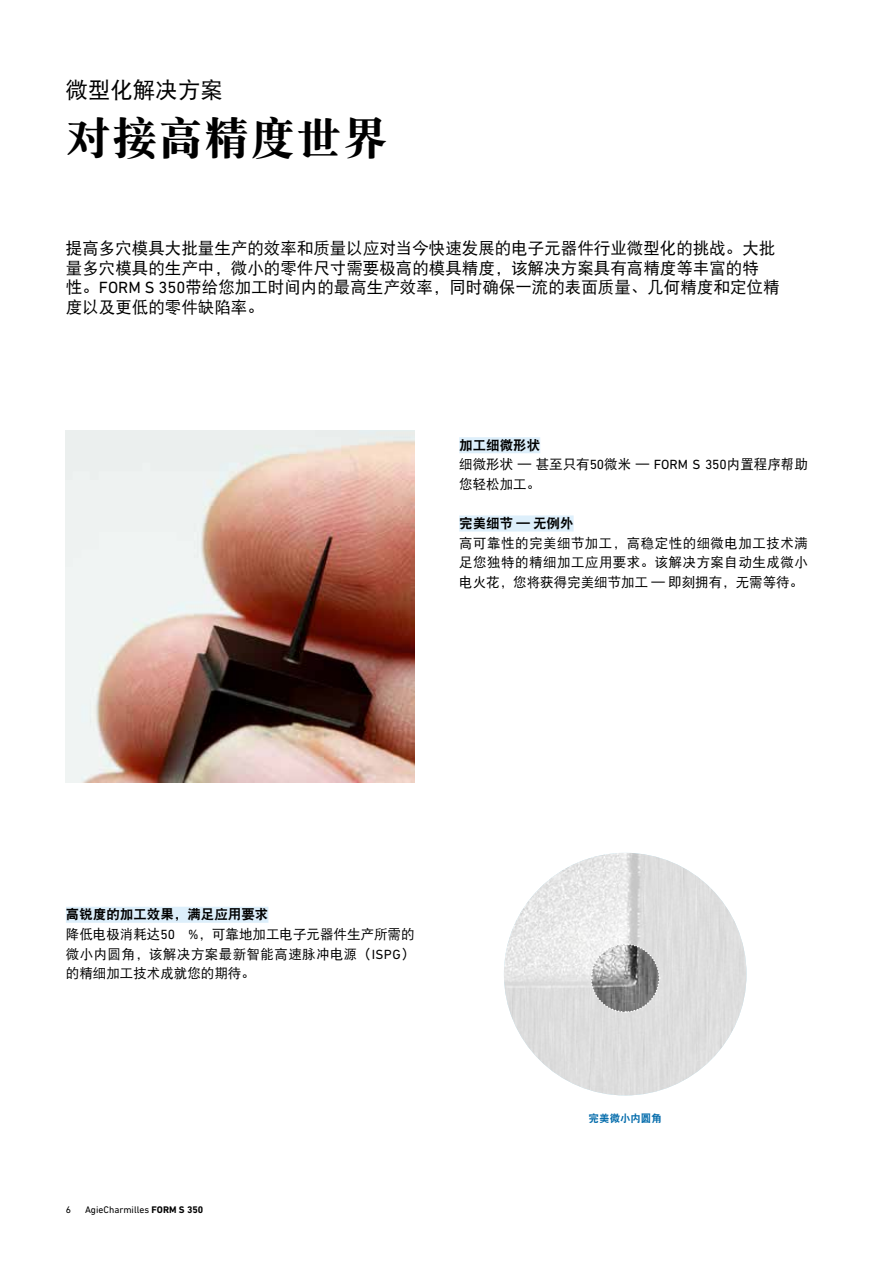
<style>
.page{position:relative;width:893px;height:1263px;background:#fff}
.page>*{position:absolute;margin:0;border:0;box-sizing:border-box;transform-origin:0 0}
.t1{font:45px "DFP Song W9";letter-spacing:.025em;color:#000}
.t2{font:22.5px "DFP Hei W5";color:#000}
.t3{font:16.5px/19.5px "DFP Hei W5";color:#000}
.t4{font:13.5px/19.5px "DFP Hei W5";color:#000;text-align:justify}
.t5{font:13.5px "DFP Hei W9";color:#000}
.t6{font:10.5px "DFP Hei W9";letter-spacing:-.005em;color:#006aaa}
.t7{font:9.75px "DIN Next W1 G";color:#000}
.s1{font-family:"DIN Next W1 G"}
.s2{font-weight:700}
</style>
<div class="page">
<img style="left:66px;top:430px;width:349px;height:352px">
<img style="left:504px;top:853px;width:242px;height:242px;border-radius:121px">
<svg style="left:590px;top:943px;width:71px;height:70px;background:#a6a6a6"></svg>
<div style="left:459px;top:437px;width:81px;height:16px;background:#ddeffb"></div>
<div style="left:459px;top:515px;width:115px;height:16px;background:#ddeffb"></div>
<div style="left:66px;top:907px;width:202px;height:16px;background:#ddeffb"></div>
<h2 class="t2" style="left:66px;top:78px;width:159px">微型化解决方案</h2>
<h1 class="t1" style="left:66px;top:116px;width:323px">对接高精度世界</h1>
<p class="t3" style="left:66px;top:239px;width:715px">提高多穴模具大批量生产的效率和质量以应对当今快速发展的电子元器件行业微型化的挑战。大批量多穴模具的生产中，微小的零件尺寸需要极高的模具精度，该解决方案具有高精度等丰富的特性。<span class="s1">FORM S 350</span>带给您加工时间内的最高生产效率，同时确保一流的表面质量、几何精度和定位精度以及更低的零件缺陷率。</p>
<p class="t5" style="left:459px;top:438px;width:82px">加工细微形状</p>
<p class="t4" style="left:459px;top:455px;width:350px">细微形状 — 甚至只有<span class="s1">50</span>微米 — <span class="s1">FORM S 350</span>内置程序帮助您轻松加工。</p>
<p class="t5" style="left:459px;top:516px;width:116px">完美细节 — 无例外</p>
<p class="t4" style="left:459px;top:533px;width:350px">高可靠性的完美细节加工，高稳定性的细微电加工技术满足您独特的精细加工应用要求。该解决方案自动生成微小电火花，您将获得完美细节加工 — 即刻拥有，无需等待。</p>
<p class="t5" style="left:66px;top:908px;width:204px">高锐度的加工效果，满足应用要求</p>
<p class="t4" style="left:66px;top:924px;width:350px">降低电极消耗达<span class="s1">50 %</span>，可靠地加工电子元器件生产所需的微小内圆角，该解决方案最新智能高速脉冲电源（<span class="s1">ISPG</span>）的精细加工技术成就您的期待。</p>
<p class="t7" style="left:66px;top:1204px;width:7px">6</p>
<p class="t7" style="left:85px;top:1204px;width:120px">AgieCharmilles <span class="s2">FORM S 350</span></p>
<p class="t6" style="left:589px;top:1113px;width:75px">完美微小内圆角</p>
</div>
